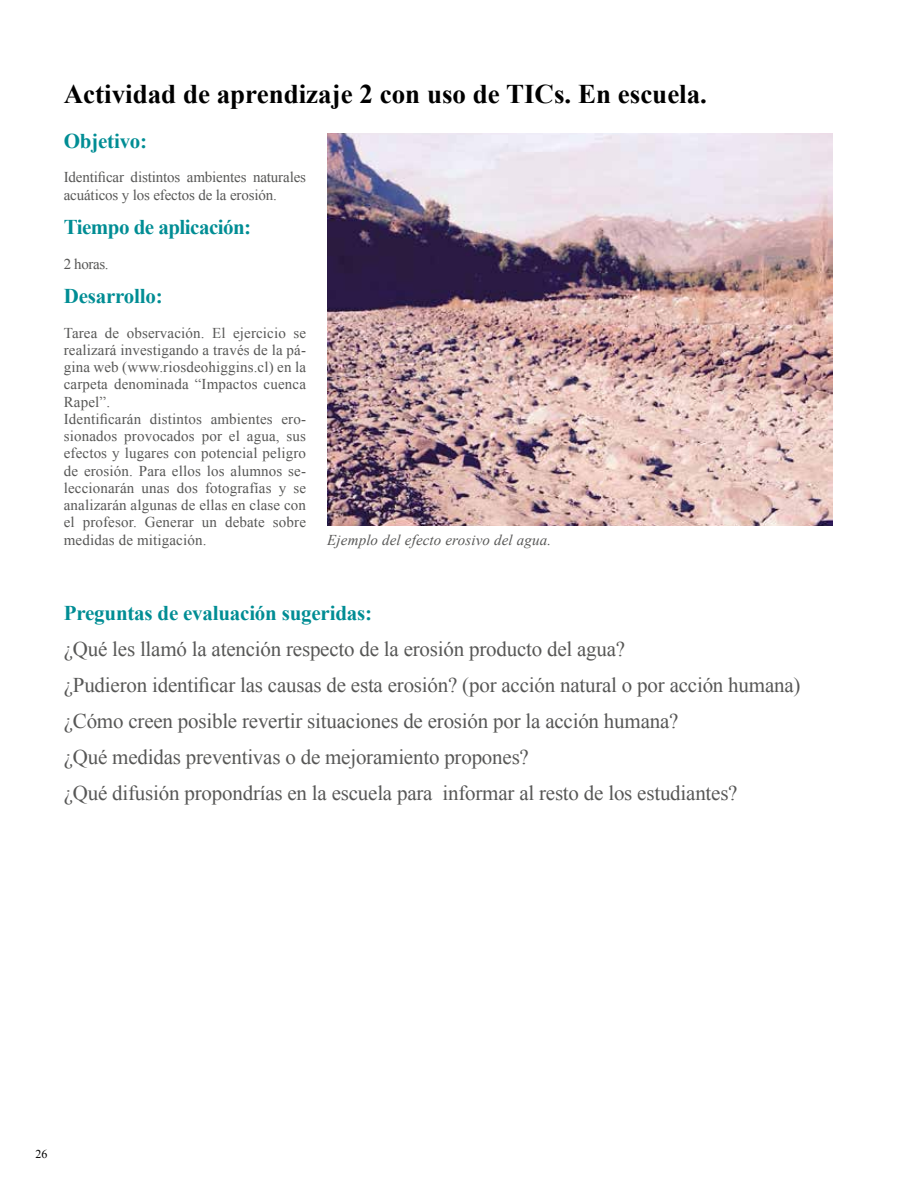
<style>
.page{position:relative;width:918px;height:1188px;background:#fff}
.page>*{position:absolute;margin:0;border:0;box-sizing:border-box;transform-origin:0 0}
.t1{font:700 27px "Times New Roman";color:#000}
.t2{font:21px/36px "Times New Roman";letter-spacing:-.01em;color:#575756}
.t3{font:700 21px "Times New Roman";letter-spacing:-.01em;color:#008d94}
.t4{font:15px/17.2px "Times New Roman";letter-spacing:.01em;color:#575756}
.t5{font:15px/17.2px "Times New Roman";letter-spacing:-.01em;color:#575756}
.t6{font:italic 15px "Times New Roman";letter-spacing:.01em;color:#575756}
.t7{font:12px "Times New Roman";color:#000}
</style>
<div class="page">
<img style="left:327px;top:134px;width:506px;height:391px">
<h1 class="t1" style="left:64px;top:76px;width:645px">Actividad de aprendizaje 2 con uso de TICs. En escuela.</h1>
<h2 class="t3" style="left:64px;top:126px;width:85px">Objetivo:</h2>
<p class="t5" style="left:64px;top:169px;width:244px">Identificar distintos ambientes naturales acuáticos y los efectos de la erosión.</p>
<h2 class="t3" style="left:64px;top:213px;width:189px">Tiempo de aplicación:</h2>
<p class="t4" style="left:64px;top:255px;width:46px">2 horas.</p>
<h2 class="t3" style="left:64px;top:282px;width:100px">Desarrollo:</h2>
<p class="t4" style="left:64px;top:324px;width:244px">Tarea de observación. El ejercicio se realizará investigando a través de la pá&shy;gina web (www.riosdeohiggins.cl) en la carpeta denominada “Impactos cuenca Rapel”.<br>Identificarán distintos ambientes ero&shy;sionados provocados por el agua, sus efectos y lugares con potencial peligro de erosión. Para ellos los alumnos se&shy;leccionarán unas dos fotografías y se analizarán algunas de ellas en clase con el profesor. Generar un debate sobre medidas de mitigación.</p>
<p class="t6" style="left:327px;top:529px;width:225px">Ejemplo del efecto erosivo del agua.</p>
<h2 class="t3" style="left:64px;top:599px;width:310px">Preguntas de evaluación sugeridas:</h2>
<p class="t2" style="left:64px;top:631px;width:738px">¿Qué les llamó la atención respecto de la erosión producto del agua?<br>¿Pudieron identificar las causas de esta erosión? (por acción natural o por acción humana) ¿Cómo creen posible revertir situaciones de erosión por la acción humana?<br>¿Qué medidas preventivas o de mejoramiento propones?<br>¿Qué difusión propondrías en la escuela para informar al resto de los estudiantes?</p>
<p class="t7" style="left:36px;top:1146px;width:13px">26</p>
</div>
